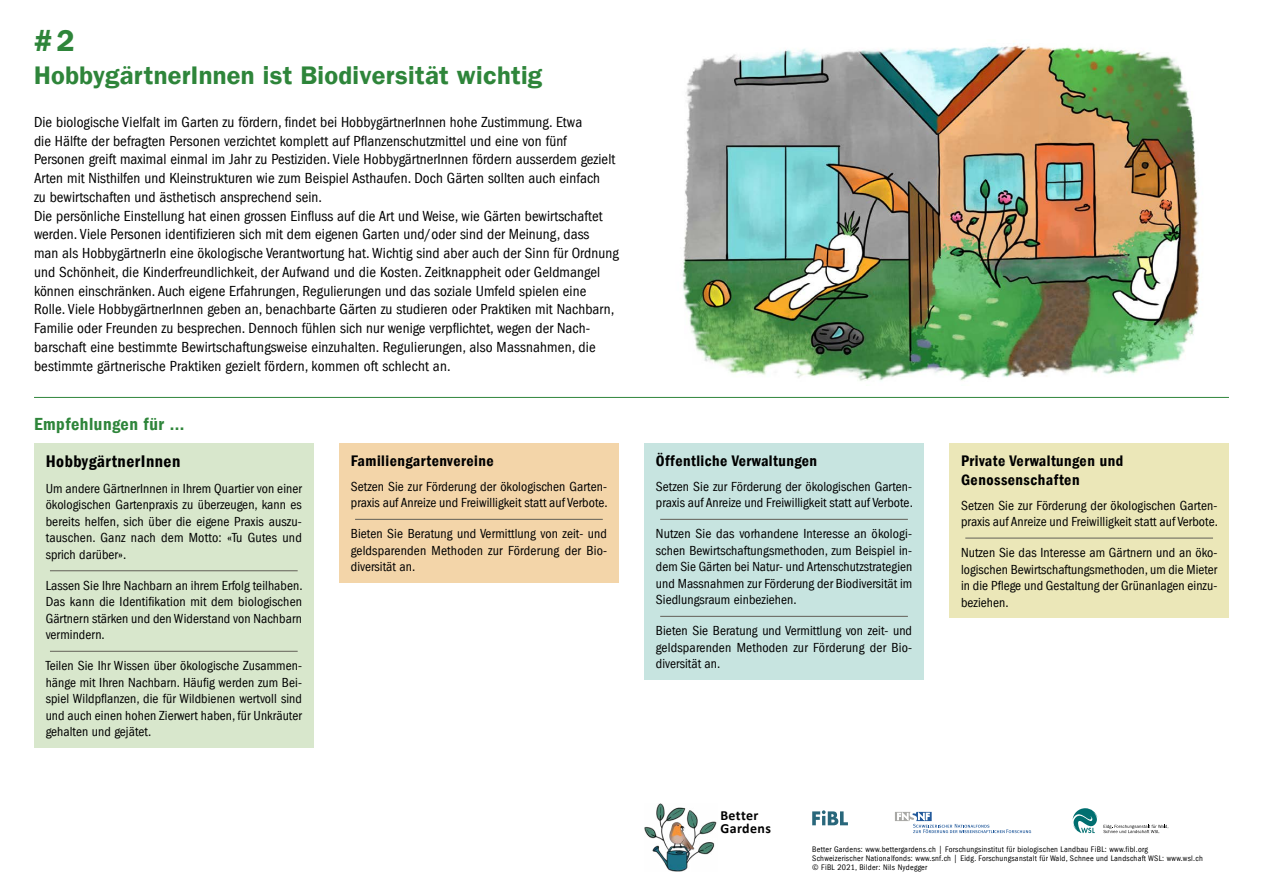
<style>
.page{position:relative;width:1263px;height:893px;background:#fff}
.page>*{position:absolute;margin:0;border:0;box-sizing:border-box;transform-origin:0 0}
.t1{font:30px "Franklin Gothic LT Com Dm";color:#2e853a}
.t2{font:25.5px "Franklin Gothic LT Com Dm";letter-spacing:.01em;color:#2e853a}
.t3{font:18px "Franklin Gothic LT Com Dm Cn";letter-spacing:.03em;color:#2e853a}
.t4{font:17.4px "Franklin Gothic LT Com Dm Cn";letter-spacing:.03em;color:#000}
.t5{font:15.75px/18.8px "Franklin Gothic LT Com Dm Cn";letter-spacing:.03em;color:#000}
.t6{font:condensed 15px/18.8px "Franklin Gothic LT Com";letter-spacing:.005em;color:#000}
.t7{font:700 13.95px/12.6px "Calibri";letter-spacing:.03em;color:#000}
.t8{font:condensed 13.5px/16.5px "Franklin Gothic LT Com";letter-spacing:.005em;color:#000;text-align:justify}
.t9{font:condensed 8.25px/9px "Franklin Gothic LT Com";letter-spacing:.03em;color:#000}
</style>
<div class="page">
<svg style="left:812px;top:810px;width:36px;height:15px"></svg>
<img style="left:644px;top:804px;width:73px;height:68px">
<svg style="left:1072px;top:808px;width:97px;height:25px"></svg>
<svg style="left:916px;top:811px;width:16px;height:1px"></svg>
<svg style="left:895px;top:812px;width:136px;height:21px"></svg>
<img style="left:682px;top:41px;width:517px;height:340px">
<div style="left:949px;top:443px;width:280px;height:175px;background:#ebe7b8"></div>
<hr style="left:965px;top:538px;width:248px;height:1px;background:#625f57">
<div style="left:644px;top:443px;width:280px;height:237px;background:#c7e4e0"></div>
<hr style="left:660px;top:519px;width:248px;height:1px;background:#625f57">
<hr style="left:660px;top:616px;width:248px;height:1px;background:#625f57">
<hr style="left:34px;top:397px;width:1195px;height:1px;background:#2e853a">
<div style="left:34px;top:443px;width:280px;height:305px;background:#d8e7cc"></div>
<hr style="left:50px;top:570px;width:248px;height:1px;background:#625f57">
<hr style="left:50px;top:651px;width:248px;height:1px;background:#625f57">
<div style="left:339px;top:443px;width:280px;height:140px;background:#f3d5a9"></div>
<hr style="left:355px;top:519px;width:248px;height:1px;background:#625f57">
<h1 class="t1" style="left:34px;top:22px;width:42px">#2</h1>
<h2 class="t2" style="left:34px;top:60px;width:510px">HobbygärtnerInnen ist Biodiversität wichtig</h2>
<p class="t6" style="left:34px;top:113px;width:586px">Die biologische Vielfalt im Garten zu fördern, findet bei HobbygärtnerInnen hohe Zustimmung. Etwa<br>die Hälfte der befragten Personen verzichtet komplett auf Pflanzenschutzmittel und eine von fünf Personen greift maximal einmal im Jahr zu Pestiziden. Viele HobbygärtnerInnen fördern ausserdem gezielt Arten mit Nisthilfen und Kleinstrukturen wie zum Beispiel Asthaufen. Doch Gärten sollten auch einfach<br>zu bewirtschaften und ästhetisch ansprechend sein.<br>Die persönliche Einstellung hat einen grossen Einfluss auf die Art und Weise, wie Gärten bewirtschaftet werden. Viele Personen identifizieren sich mit dem eigenen Garten und/oder sind der Meinung, dass<br>man als HobbygärtnerIn eine ökologische Verantwortung hat. Wichtig sind aber auch der Sinn für Ordnung und Schönheit, die Kinderfreundlichkeit, der Aufwand und die Kosten. Zeitknappheit oder Geldmangel können einschränken. Auch eigene Erfahrungen, Regulierungen und das soziale Umfeld spielen eine Rolle. Viele HobbygärtnerInnen geben an, benachbarte Gärten zu studieren oder Praktiken mit Nachbarn, Familie oder Freunden zu besprechen. Dennoch fühlen sich nur wenige verpflichtet, wegen der Nach&shy;barschaft eine bestimmte Bewirtschaftungsweise einzuhalten. Regulierungen, also Massnahmen, die bestimmte gärtnerische Praktiken gezielt fördern, kommen oft schlecht an.</p>
<h3 class="t3" style="left:34px;top:414px;width:152px">Empfehlungen für ...</h3>
<p class="t4" style="left:46px;top:451px;width:136px">HobbygärtnerInnen</p>
<p class="t8" style="left:46px;top:480px;width:258px">Um andere GärtnerInnen in Ihrem Quartier von einer ökologischen Gartenpraxis zu überzeugen, kann es bereits helfen, sich über die eigene Praxis auszu&shy;tauschen. Ganz nach dem Motto: «Tu Gutes und sprich darüber».</p>
<p class="t8" style="left:46px;top:577px;width:258px">Lassen Sie Ihre Nachbarn an ihrem Erfolg teilhaben.<br>Das kann die Identifikation mit dem biologischen Gärtnern stärken und den Widerstand von Nachbarn vermindern.</p>
<p class="t8" style="left:46px;top:658px;width:258px">Teilen Sie Ihr Wissen über ökologische Zusammen&shy;hänge mit Ihren Nachbarn. Häufig werden zum Bei&shy;spiel Wildpflanzen, die für Wildbienen wertvoll sind und auch einen hohen Zierwert haben, für Unkräuter gehalten und gejätet.</p>
<p class="t5" style="left:351px;top:451px;width:144px">Familiengartenvereine</p>
<p class="t8" style="left:351px;top:478px;width:258px">Setzen Sie zur Förderung der ökologischen Garten&shy;praxis auf Anreize und Freiwilligkeit statt auf Verbote.</p>
<p class="t8" style="left:351px;top:526px;width:258px">Bieten Sie Beratung und Vermittlung von zeit- und geldsparenden Methoden zur Förderung der Bio&shy;diversität an.</p>
<p class="t5" style="left:656px;top:451px;width:163px">Öffentliche Verwaltungen</p>
<p class="t8" style="left:656px;top:478px;width:258px">Setzen Sie zur Förderung der ökologischen Garten&shy;praxis auf Anreize und Freiwilligkeit statt auf Verbote.</p>
<p class="t8" style="left:656px;top:526px;width:258px">Nutzen Sie das vorhandene Interesse an ökologi&shy;schen Bewirtschaftungsmethoden, zum Beispiel in&shy;dem Sie Gärten bei Natur- und Artenschutzstrategien und Massnahmen zur Förderung der Biodiversität im Siedlungsraum einbeziehen.</p>
<p class="t8" style="left:656px;top:623px;width:258px">Bieten Sie Beratung und Vermittlung von zeit- und geldsparenden Methoden zur Förderung der Bio&shy;diversität an.</p>
<p class="t5" style="left:961px;top:451px;width:164px">Private Verwaltungen und<br>Genossenschaften</p>
<p class="t8" style="left:961px;top:497px;width:258px">Setzen Sie zur Förderung der ökologischen Garten&shy;praxis auf Anreize und Freiwilligkeit statt auf Verbote.</p>
<p class="t8" style="left:961px;top:544px;width:258px">Nutzen Sie das Interesse am Gärtnern und an öko&shy;logischen Bewirtschaftungsmethoden, um die Mieter in die Pflege und Gestaltung der Grünanlagen einzu&shy;beziehen.</p>
<p class="t7" style="left:720px;top:809px;width:52px">Better<br>Gardens</p>
<p class="t9" style="left:812px;top:845px;width:392px">Better Gardens: www.bettergardens.ch | Forschungsinstitut für biologischen Landbau FiBL: www.fibl.org<br>Schweizerischer Nationalfonds: www.snf.ch | Eidg. Forschungsanstalt für Wald, Schnee und Landschaft WSL: www.wsl.ch © FiBL 2021, Bilder: Nils Nydegger</p>
</div>
